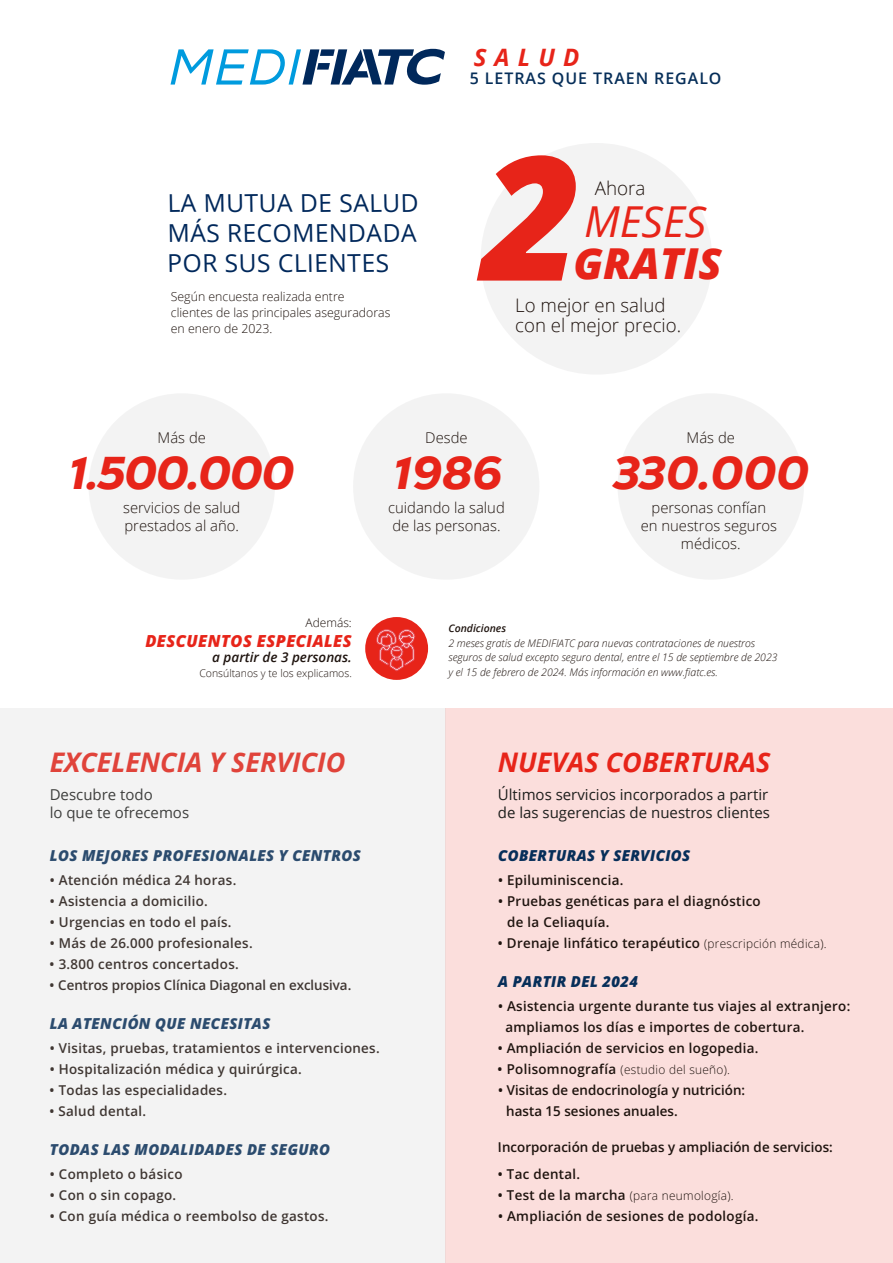
<style>
.page{position:relative;width:893px;height:1263px;background:#fff}
.page>*{position:absolute;margin:0;border:0;box-sizing:border-box;transform-origin:0 0}
.t1{font:italic 800 172.95px "Open Sans";color:#e72419}
.t2{font:italic 46.8px "Nexa Text Trial Heavy";letter-spacing:-.025em;color:#e72419}
.t3{font:italic 800 42.6px "Open Sans";color:#e72419}
.t4{font:italic 42.6px "Open Sans";color:#e72419}
.t5{font:italic 700 27px "Open Sans";letter-spacing:-.005em;color:#e72419}
.t6{font:24.6px/30px "Open Sans";color:#00285b;text-align:justify}
.t7{font:italic 700 24px "Open Sans";letter-spacing:.34em;color:#e72419}
.t8{font:300 18.75px "Open Sans";color:#1f140f}
.t9{font:300 18.6px/20.1px "Open Sans";color:#1f130e}
.t10{font:italic 800 16.5px "Open Sans";color:#e72419}
.t11{font:600 15.9px "Open Sans";letter-spacing:.06em;color:#062e59}
.t12{font:italic 800 15px "Open Sans";color:#062e59}
.t13{font:15px/18px "Open Sans";color:#1d1e1c}
.t14{font:300 14.85px/18px "Open Sans";color:#1f140f}
.t15{font:600 13.5px/19.8px "Open Sans";color:#1f140f}
.t16{font:italic 600 13.5px "Open Sans";color:#1f140f}
.t17{font:300 12.3px/16px "Open Sans";color:#1f140f}
.t18{font:300 12px "Open Sans";color:#1f140f}
.t19{font:italic 300 10.5px/14.5px "Open Sans";color:#1f140f}
.t20{font:300 10.5px "Open Sans";color:#1f140f}
.t21{font:italic 600 10.5px "Open Sans";color:#1f140f}
.s1{font-weight:600;font-size:13.5px}
</style>
<div class="page">
<div style="left:365px;top:617px;width:63px;height:63px;background:#e72419;border-radius:31px"></div>
<svg style="left:376px;top:629px;width:39px;height:43px"></svg>
<svg style="left:171px;top:48px;width:274px;height:37px"></svg>
<div style="left:618px;top:393px;width:186px;height:187px;background:#f3f3f3;border-radius:93px"></div>
<div style="left:353px;top:393px;width:186px;height:187px;background:#f3f3f3;border-radius:93px"></div>
<div style="left:89px;top:393px;width:186px;height:187px;background:#f3f3f3;border-radius:93px"></div>
<div style="left:481px;top:143px;width:231px;height:232px;background:#f3f3f3;border-radius:116px"></div>
<div style="left:446px;top:709px;width:447px;height:554px;background:#fbdedc"></div>
<div style="left:0;top:709px;width:445px;height:554px;background:#f3f3f3"></div>
<h3 class="t6" style="left:166px;top:189px;width:254px;rotate:-1deg">LA MUTUA DE SALUD MÁS RECOMENDADA POR SUS CLIENTES</h3>
<p class="t17" style="left:171px;top:288px;width:221px">Según encuesta realizada entre<br>clientes de las principales aseguradoras en enero de 2023.</p>
<h3 class="t7" style="left:474px;top:41px;width:107px">SALUD</h3>
<p class="t11" style="left:470px;top:68px;width:253px">5 LETRAS QUE TRAEN REGALO</p>
<h1 class="t1" style="left:481px;top:86px;width:102px">2</h1>
<h3 class="t8" style="left:595px;top:175px;width:52px">Ahora</h3>
<h3 class="t4" style="left:584px;top:192px;width:124px">MESES</h3>
<h3 class="t3" style="left:573px;top:231px;width:150px">GRATIS</h3>
<h3 class="t9" style="left:515px;top:295px;width:167px">Lo mejor en salud con el mejor precio.</h3>
<p class="t14" style="left:158px;top:428px;width:50px">Más de</p>
<p class="t14" style="left:425px;top:428px;width:44px">Desde</p>
<p class="t14" style="left:687px;top:428px;width:50px">Más de</p>
<h2 class="t2" style="left:68px;top:445px;width:229px">1.500.000</h2>
<p class="t14" style="left:123px;top:498px;width:119px">servicios de salud prestados al año.</p>
<p class="t18" style="left:305px;top:615px;width:48px">Además:</p>
<p class="t10" style="left:145px;top:630px;width:208px;rotate:-1deg">DESCUENTOS ESPECIALES</p>
<p class="t16" style="left:212px;top:648px;width:141px">a partir de 3 personas.</p>
<p class="t20" style="left:199px;top:666px;width:154px">Consúltanos y te los explicamos.</p>
<h2 class="t2" style="left:392px;top:445px;width:111px">1986</h2>
<p class="t14" style="left:388px;top:498px;width:118px">cuidando la salud de las personas.</p>
<h2 class="t2" style="left:614px;top:445px;width:197px">330.000</h2>
<p class="t14" style="left:641px;top:498px;width:138px;text-align:center">personas confían<br>en nuestros seguros médicos.</p>
<p class="t21" style="left:448px;top:621px;width:59px">Condiciones</p>
<p class="t19" style="left:448px;top:635px;width:331px">2 meses gratis de MEDIFIATC para nuevas contrataciones de nuestros seguros de salud excepto seguro dental, entre el 15 de septiembre de 2023 y el 15 de febrero de 2024. Más información en www.fiatc.es.</p>
<h3 class="t5" style="left:50px;top:743px;width:297px">EXCELENCIA Y SERVICIO</h3>
<p class="t13" style="left:50px;top:785px;width:141px">Descubre todo<br>lo que te ofrecemos</p>
<p class="t12" style="left:50px;top:846px;width:312px;rotate:-1deg">LOS MEJORES PROFESIONALES Y CENTROS</p>
<p class="t15" style="left:50px;top:871px;width:188px;rotate:-1deg">• Atención médica 24 horas.</p>
<p class="t15" style="left:50px;top:892px;width:160px;rotate:-1deg">• Asistencia a domicilio.</p>
<p class="t15" style="left:50px;top:913px;width:183px;rotate:-1deg">• Urgencias en todo el país.</p>
<p class="t15" style="left:49px;top:935px;width:205px;rotate:-1deg">• Más de 26.000 profesionales.</p>
<p class="t15" style="left:49px;top:955px;width:191px;rotate:-1deg">• 3.800 centros concertados.</p>
<p class="t15" style="left:49px;top:977px;width:303px;rotate:-1deg">• Centros propios Clínica Diagonal en exclusiva.</p>
<p class="t12" style="left:50px;top:1014px;width:222px;rotate:-1deg">LA ATENCIÓN QUE NECESITAS</p>
<p class="t15" style="left:50px;top:1040px;width:331px;rotate:-1deg">• Visitas, pruebas, tratamientos e intervenciones.</p>
<p class="t15" style="left:50px;top:1061px;width:254px;rotate:-1deg">• Hospitalización médica y quirúrgica.</p>
<p class="t15" style="left:49px;top:1081px;width:179px;rotate:-1deg">• Todas las especialidades.</p>
<p class="t15" style="left:49px;top:1102px;width:98px;rotate:-1deg">• Salud dental.</p>
<p class="t12" style="left:50px;top:1140px;width:282px;rotate:-1deg">TODAS LAS MODALIDADES DE SEGURO</p>
<p class="t15" style="left:50px;top:1165px;width:134px;rotate:-1deg">• Completo o básico</p>
<p class="t15" style="left:50px;top:1186px;width:128px;rotate:-1deg">• Con o sin copago.</p>
<p class="t15" style="left:50px;top:1208px;width:280px;rotate:-1deg">• Con guía médica o reembolso de gastos.</p>
<h3 class="t5" style="left:498px;top:743px;width:274px">NUEVAS COBERTURAS</h3>
<p class="t13" style="left:498px;top:785px;width:274px">Últimos servicios incorporados a partir de las sugerencias de nuestros clientes</p>
<p class="t12" style="left:498px;top:845px;width:194px;rotate:-1deg">COBERTURAS Y SERVICIOS</p>
<p class="t15" style="left:498px;top:871px;width:127px;rotate:-1deg">• Epiluminiscencia.</p>
<p class="t15" style="left:507px;top:893px;width:255px;text-indent:-9px;rotate:-1deg">• Pruebas genéticas para el diagnóstico de la Celiaquía.</p>
<p class="t15" style="left:498px;top:934px;width:330px;rotate:-1deg">• Drenaje linfático terapéutico <sub>(prescripción</sub> <sub>médica).</sub></p>
<p class="t12" style="left:498px;top:971px;width:141px;rotate:-1deg">A PARTIR DEL 2024</p>
<p class="t15" style="left:505px;top:998px;width:347px;line-height:20.7px;text-indent:-7px;rotate:-1deg">• Asistencia urgente durante tus viajes al extranjero: ampliamos los días e importes de cobertura.</p>
<p class="t15" style="left:497px;top:1040px;width:262px;rotate:-1deg">• Ampliación de servicios en logopedia.</p>
<p class="t18" style="left:497px;top:1064px;width:234px;rotate:-1deg"><sup>•</sup> <sup>Polisomn</sup><span class="s1">ografía</span> (estudio del sueño).</p>
<p class="t15" style="left:506px;top:1081px;width:241px;line-height:20.4px;text-indent:-8px;rotate:-1deg">• Visitas de endocrinología y nutrición: hasta 15 sesiones anuales.</p>
<p class="t15" style="left:498px;top:1140px;width:337px;rotate:-1deg">Incorporación de pruebas y ampliación de servicios:</p>
<p class="t15" style="left:498px;top:1164px;width:84px;rotate:-1deg">• Tac dental.</p>
<p class="t18" style="left:498px;top:1190px;width:237px;rotate:-1deg"><sup>•</sup> <sup>Test</sup> <sup>de</sup> <sup>la</sup> <sup>m</sup><span class="s1">archa</span> (para neumología).</p>
<p class="t15" style="left:498px;top:1208px;width:262px;rotate:-1deg">• Ampliación de sesiones de podología.</p>
</div>
